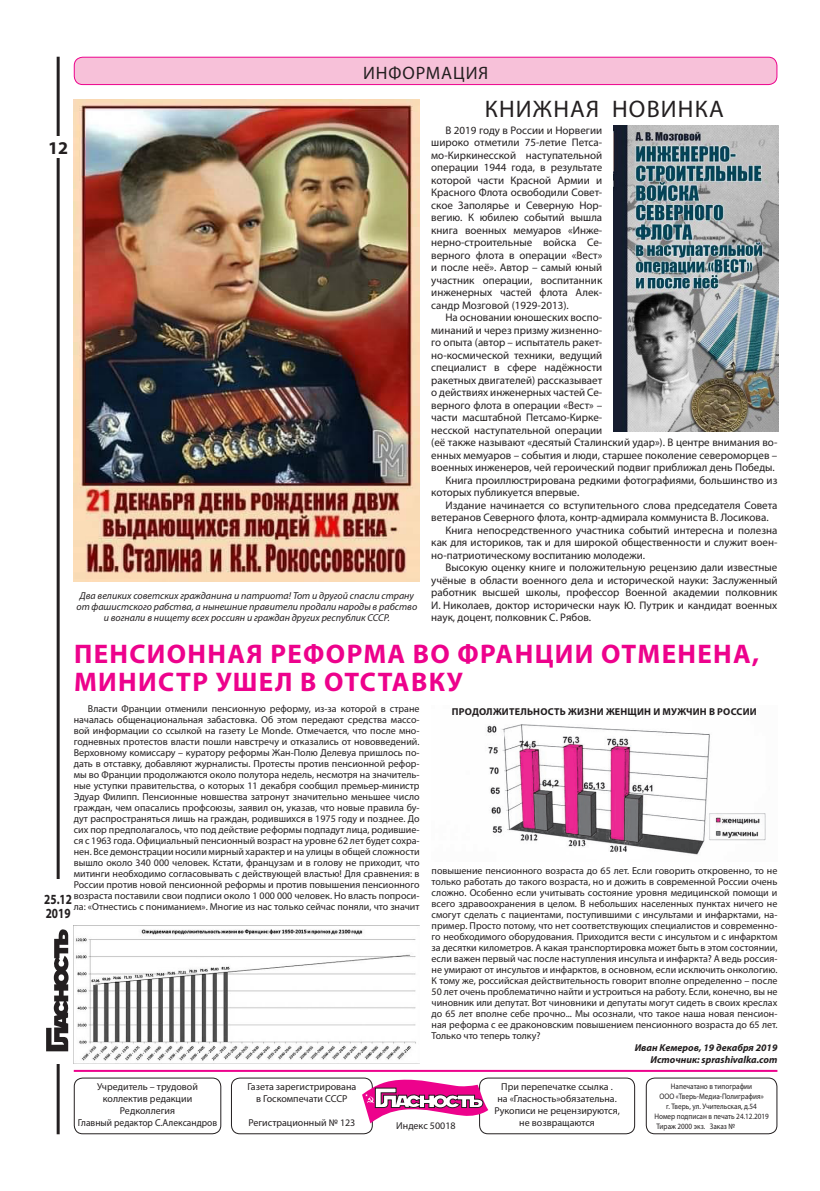
<style>
.page{position:relative;width:820px;height:1191px;background:#fff}
.page>*{position:absolute;margin:0;border:0;box-sizing:border-box;transform-origin:0 0}
.t1{font:700 27px "Myriad Pro";letter-spacing:.165em;color:#ed028c}
.t2{font:24px "Myriad Pro";letter-spacing:.05em;color:#231f20}
.t3{font:18px "Myriad Pro";color:#231f20}
.t4{font:700 18px "Myriad Pro";color:#231f20}
.t5{font:700 14px/14px "Myriad Pro";color:#231f20;scale:.8 1}
.t6{font:11px/12.5px "Myriad Pro";color:#231f20;text-align:justify}
.t7{font:10px/11px "Myriad Pro";color:#231f20;text-align:center}
.t8{font:italic 10px/11px "Myriad Pro";color:#231f20;text-align:center}
.t9{font:italic 700 10px/12px "Myriad Pro";color:#231f20;text-align:right}
.t10{font:700 10px "Myriad Pro";letter-spacing:.02em;color:#231f20}
.t11{font:8px "Myriad Pro";color:#231f20;scale:.9 1}
</style>
<div class="page">
<hr style="left:57px;top:57px;width:3px;height:1077px;background:#231f20">
<div style="left:43px;top:136px;width:31px;height:22px;background:#fff"></div>
<div style="left:43px;top:879px;width:31px;height:42px;background:#fff"></div>
<div style="left:43px;top:921px;width:31px;height:142px;background:#fff"></div>
<svg style="left:46px;top:929px;width:22px;height:122px"></svg>
<div style="left:74px;top:57px;width:702px;height:28px;background:#f7c1d9;border-radius:9px"></div>
<div style="left:74px;top:57px;width:703px;height:28px;border:1px solid #ed028c;border-radius:9px"></div>
<hr style="left:74px;top:1069px;width:703px;height:2px;background:#ed028c">
<div style="left:74px;top:1077px;width:147px;height:57px;border:1px solid #231f20;border-radius:9px"></div>
<div style="left:231px;top:1077px;width:141px;height:57px;border:1px solid #231f20;border-radius:9px"></div>
<div style="left:479px;top:1077px;width:156px;height:57px;border:1px solid #231f20;border-radius:9px"></div>
<div style="left:645px;top:1077px;width:132px;height:57px;border:1px solid #231f20;border-radius:9px"></div>
<svg style="left:362px;top:1079px;width:126px;height:44px"></svg>
<img style="left:74px;top:99px;width:346px;height:483px">
<img style="left:74px;top:925px;width:346px;height:136px">
<img style="left:613px;top:125px;width:164px;height:306px">
<img style="left:487px;top:724px;width:279px;height:131px">
<h3 class="t3" style="left:363px;top:62px;width:14px">информация</h3>
<h3 class="t4" style="left:48px;top:136px;width:21px">12</h3>
<p class="t8" style="left:76px;top:590px;width:342px">Два великих советских гражданина и патриота! Тот и другой спасли страну от фашистского рабства, а нынешние правители продали народы в рабство и вогнали в нищету всех россиян и граждан других республик СССР.</p>
<h2 class="t2" style="left:484px;top:94px;width:240px">КНИЖНАЯ НОВИНКА</h2>
<p class="t6" style="left:431px;top:124px;width:172px;text-indent:14px">В 2019 году в России и Норвегии широко отметили 75-летие Петса&shy;мо-Киркинесской наступательной операции 1944 года, в результате которой части Красной Армии и Красного Флота освободили Совет&shy;ское Заполярье и Северную Нор&shy;вегию. К юбилею событий вышла книга военных мемуаров «Инже&shy;нерно-строительные войска Се&shy;верного флота в операции «Вест» и после неё». Автор – самый юный участник операции, воспитанник инженерных частей флота Алек&shy;сандр Мозговой (1929-2013).</p>
<p class="t6" style="left:445px;top:311px;width:158px">На основании юношеских воспо-</p>
<p class="t6" style="left:431px;top:324px;width:172px">минаний и через призму жизненно-</p>
<p class="t6" style="left:431px;top:336px;width:172px">го опыта (автор – испытатель ракет-</p>
<p class="t6" style="left:431px;top:348px;width:172px">но-космической техники, ведущий</p>
<p class="t6" style="left:431px;top:361px;width:172px">специалист в сфере надёжности</p>
<p class="t6" style="left:431px;top:373px;width:172px">ракетных двигателей) рассказывает</p>
<p class="t6" style="left:431px;top:386px;width:172px">о действиях инженерных частей Се-</p>
<p class="t6" style="left:431px;top:398px;width:172px">верного флота в операции «Вест» –</p>
<p class="t6" style="left:431px;top:411px;width:172px">части масштабной Петсамо-Кирке-</p>
<p class="t6" style="left:431px;top:423px;width:172px">несской наступательной операции</p>
<p class="t6" style="left:431px;top:436px;width:347px">(её также называют «десятый Сталинский удар»). В центре внимания во-</p>
<p class="t6" style="left:431px;top:448px;width:347px">енных мемуаров – события и люди, старшее поколение североморцев –</p>
<p class="t6" style="left:431px;top:461px;width:345px">военных инженеров, чей героический подвиг приближал день Победы.</p>
<p class="t6" style="left:445px;top:473px;width:333px">Книга проиллюстрирована редкими фотографиями, большинство из</p>
<p class="t6" style="left:431px;top:486px;width:150px">которых публикуется впервые.</p>
<p class="t6" style="left:445px;top:498px;width:333px">Издание начинается со вступительного слова председателя Совета</p>
<p class="t6" style="left:431px;top:511px;width:339px">ветеранов Северного флота, контр-адмирала коммуниста В. Лосикова.</p>
<p class="t6" style="left:445px;top:523px;width:333px">Книга непосредственного участника событий интересна и полезна</p>
<p class="t6" style="left:431px;top:536px;width:347px">как для историков, так и для широкой общественности и служит воен-</p>
<p class="t6" style="left:431px;top:548px;width:215px">но-патриотическому воспитанию молодежи.</p>
<p class="t6" style="left:445px;top:561px;width:333px">Высокую оценку книге и положительную рецензию дали известные</p>
<p class="t6" style="left:431px;top:573px;width:347px">учёные в области военного дела и исторической науки: Заслуженный</p>
<p class="t6" style="left:431px;top:586px;width:347px">работник высшей школы, профессор Военной академии полковник</p>
<p class="t6" style="left:431px;top:598px;width:347px">И. Николаев, доктор исторически наук Ю. Путрик и кандидат военных</p>
<p class="t6" style="left:431px;top:611px;width:161px">наук, доцент, полковник С. Рябов.</p>
<h1 class="t1" style="left:74px;top:636px;width:40px">Пенсионна</h1>
<h1 class="t1" style="left:246px;top:636px;width:100px">я реформа</h1>
<h1 class="t1" style="left:413px;top:636px;width:65px">во Франции</h1>
<h1 class="t1" style="left:600px;top:636px;width:20px">отменена</h1>
<h1 class="t1" style="left:751px;top:636px;width:9px">,</h1>
<h1 class="t1" style="left:74px;top:664px;width:16px">министр</h1>
<h1 class="t1" style="left:215px;top:664px;width:20px">уше</h1>
<h1 class="t1" style="left:275px;top:664px;width:68px">лвотставку</h1>
<p class="t7" style="left:74px;top:703px;width:347px;text-align:justify;text-indent:14px">Власти Франции отменили пенсионную реформу, из-за которой в стране началась общенациональная забастовка. Об этом передают средства массо&shy;вой информации со ссылкой на газету Le Monde. Отмечается, что после мно&shy;годневных протестов власти пошли навстречу и отказались от нововведений.<br>Верховному комиссару – куратору реформы Жан-Полю Делевуа пришлось по&shy;дать в отставку, добавляют журналисты. Протесты против пенсионной рефор&shy;мы во Франции продолжаются около полутора недель, несмотря на значитель&shy;ные уступки правительства, о которых 11 декабря сообщил премьер-министр Эдуар Филипп. Пенсионные новшества затронут значительно меньшее число граждан, чем опасались профсоюзы, заявил он, указав, что новые правила бу&shy;дут распространяться лишь на граждан, родившихся в 1975 году и позднее. До сих пор предполагалось, что под действие реформы подпадут лица, родившие&shy;ся с 1963 года. Официальный пенсионный возраст на уровне 62 лет будет сохра&shy;нен. Все демонстрации носили мирный характер и на улицы в общей сложности вышло около 340 000 человек. Кстати, французам и в голову не приходит, что митинги необходимо согласовывать с действующей властью! Для сравнения: в России против новой пенсионной реформы и против повышения пенсионного возраста поставили свои подписи около 1 000 000 человек. Но власть попроси&shy;ла: «Отнестись с пониманием». Многие из нас только сейчас поняли, что значит</p>
<h3 class="t5" style="left:44px;top:891px;width:36px">25.12<br>2019</h3>
<p class="t10" style="left:452px;top:705px;width:57px">Продолжите</p>
<p class="t10" style="left:520px;top:705px;width:21px">льност</p>
<p class="t10" style="left:559px;top:705px;width:25px">ь жизни</p>
<p class="t10" style="left:605px;top:705px;width:121px">ЖЕНЩИН И МУЖЧИН в России</p>
<p class="t7" style="left:431px;top:865px;width:347px;text-align:justify">повышение пенсионного возраста до 65 лет. Если говорить откровенно, то не только работать до такого возраста, но и дожить в современной России очень сложно. Особенно если учитывать состояние уровня медицинской помощи и всего здравоохранения в целом. В небольших населенных пунктах ничего не смогут сделать с пациентами, поступившими с инсультами и инфарктами, на&shy;пример. Просто потому, что нет соответствующих специалистов и современно&shy;го необходимого оборудования. Приходится вести с инсультом и с инфарктом за десятки километров. А какая транспортировка может быть в этом состоянии, если важен первый час после наступления инсульта и инфаркта? А ведь россия&shy;не умирают от инсультов и инфарктов, в основном, если исключить онкологию.<br>К тому же, российская действительность говорит вполне определенно – после 50 лет очень проблематично найти и устроиться на работу. Если, конечно, вы не чиновник или депутат. Вот чиновники и депутаты могут сидеть в своих креслах до 65 лет вполне себе прочно... Мы осознали, что такое наша новая пенсион&shy;ная реформа с ее драконовским повышением пенсионного возраста до 65 лет.<br>Только что теперь толку?</p>
<p class="t9" style="left:634px;top:1041px;width:144px">Иван Кемеров, 19 декабря 2019<br>Источник: sprashivalka.com</p>
<p class="t7" style="left:78px;top:1080px;width:141px;line-height:12px">Учредитель – трудовой коллектив редакции<br>Редколлегия<br>Главный редактор С.Александров</p>
<p class="t7" style="left:247px;top:1080px;width:110px;line-height:12px">Газета зарегистрирована в Госкомпечати СССР</p>
<p class="t7" style="left:248px;top:1117px;width:108px">Регистрационный № 123</p>
<p class="t7" style="left:396px;top:1120px;width:61px">Индекс 50018</p>
<p class="t7" style="left:494px;top:1080px;width:127px;line-height:12px">При перепечатке ссылка .<br>на «Гласность»обязательна.<br>Рукописи не рецензируются, не возвращаются</p>
<p class="t11" style="left:670px;top:1081px;width:92px">Напечатано в типографии</p>
<p class="t11" style="left:659px;top:1091px;width:117px">ООО «Тверь-Медиа-Полиграфия»</p>
<p class="t11" style="left:666px;top:1101px;width:102px">г. Тверь, ул. Учительская, д.54</p>
<p class="t11" style="left:654px;top:1111px;width:129px">Номер подписан в печать 24.12.2019</p>
<p class="t11" style="left:656px;top:1121px;width:89px">Тираж 2000 экз. Заказ №</p>
</div>
